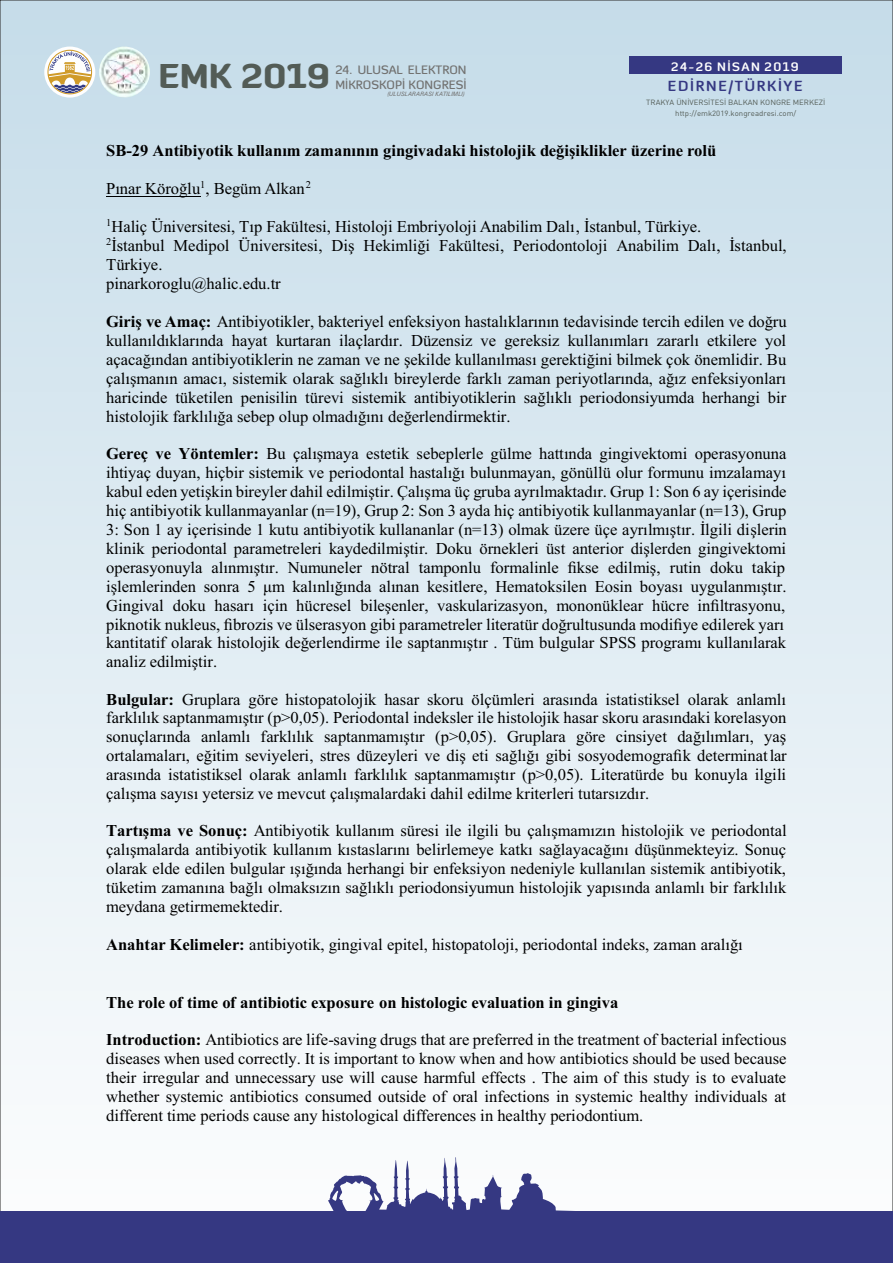
<style>
.page{position:relative;width:893px;height:1263px;background:#fff}
.page>*{position:absolute;margin:0;border:0;box-sizing:border-box;transform-origin:0 0}
.t1{font:900 33px "Diavlo";color:#535c56}
.t2{font:16.5px/18.9px "Times New Roman";color:#000;text-align:justify}
.t3{font:700 16.5px "Times New Roman";color:#000}
.t4{font:700 14.25px "Diavlo";letter-spacing:.12em;color:#353882}
.t5{font:500 12px/14.7px "Diavlo";color:#727271}
.t6{font:700 12px "Diavlo";letter-spacing:.12em;color:#fefefe}
.t7{font:7.5px/11.2px "DIN Bek";color:#535c56;text-align:center;scale:1.04 1}
.t8{font:italic 6px "Zurich BT";color:#727271}
.s1{font-weight:700}
</style>
<div class="page">
<div style="left:0;top:0;width:893px;height:1263px;background:linear-gradient(to bottom,#c5dce9,#fefefe)"></div>
<svg style="left:243px;top:1157px;width:378px;height:55px"></svg>
<div style="left:0;top:1212px;width:893px;height:51px;background:#353882"></div>
<img style="left:99px;top:47px;width:51px;height:51px;border-radius:50%">
<div style="left:629px;top:56px;width:212px;height:17px;background:#353882"></div>
<svg style="left:44px;top:47px;width:51px;height:51px"></svg>
<svg style="left:47px;top:50px;width:45px;height:44px"></svg>
<hr style="left:106px;top:196px;width:94px;height:1px;background:#000">
<p class="t6" style="left:671px;top:62px;width:129px">24-26 NİSAN 2019</p>
<p class="t4" style="left:668px;top:80px;width:136px">EDİRNE/TÜRKİYE</p>
<p class="t7" style="left:646px;top:96px;width:174px">TRAKYA ÜNİVERSİTESİ BALKAN KONGRE MERKEZİ http://emk2019.kongreadresi.com/</p>
<p class="t3" style="left:106px;top:145px;width:612px">SB-29 Antibiyotik kullanım zamanının gingivadaki histolojik değişiklikler üzerine rolü</p>
<p class="t2" style="left:106px;top:181px;width:206px">Pınar Köroğlu<sup>1</sup>, Begüm Alkan<sup>2</sup></p>
<p class="t2" style="left:106px;top:218px;width:682px;text-align:left"><sup>1</sup>Haliç Üniversitesi, Tıp Fakültesi, Histoloji Embriyoloji Anabilim Dalı, İstanbul, Türkiye.<br><sup>2</sup>İstanbul Medipol Üniversitesi, Diş Hekimliği Fakültesi, Periodontoloji Anabilim Dalı, İstanbul, Türkiye.<br>pinarkoroglu@halic.edu.tr</p>
<p class="t2" style="left:106px;top:313px;width:682px"><span class="s1">Giriş ve Amaç:</span> Antibiyotikler, bakteriyel enfeksiyon hastalıklarının tedavisinde tercih edilen ve doğru kullanıldıklarında hayat kurtaran ilaçlardır. Düzensiz ve gereksiz kullanımları zararlı etkilere yol açacağından antibiyotiklerin ne zaman ve ne şekilde kullanılması gerektiğini bilmek çok önemlidir. Bu çalışmanın amacı, sistemik olarak sağlıklı bireylerde farklı zaman periyotlarında, ağız enfeksiyonları haricinde tüketilen penisilin türevi sistemik antibiyotiklerin sağlıklı periodonsiyumda herhangi bir histolojik farklılığa sebep olup olmadığını değerlendirmektir.</p>
<p class="t2" style="left:106px;top:445px;width:682px;text-align:left"><span class="s1">Gereç ve Yöntemler:</span> Bu çalışmaya estetik sebeplerle gülme hattında gingivektomi operasyonuna ihtiyaç duyan, hiçbir sistemik ve periodontal hastalığı bulunmayan, gönüllü olur formunu imzalamayı kabul eden yetişkin bireyler dahil edilmiştir. Çalışma üç gruba ayrılmaktadır. Grup 1: Son 6 ay içerisinde hiç antibiyotik kullanmayanlar (n=19), Grup 2: Son 3 ayda hiç antibiyotik kullanmayanlar (n=13), Grup 3: Son 1 ay içerisinde 1 kutu antibiyotik kullananlar (n=13) olmak üzere üçe ayrılmıştır. İlgili dişlerin klinik periodontal parametreleri kaydedilmiştir. Doku örnekleri üst anterior dişlerden gingivektomi operasyonuyla alınmıştır. Numuneler nötral tamponlu formalinle fikse edilmiş, rutin doku takip işlemlerinden sonra 5 μm kalınlığında alınan kesitlere, Hematoksilen Eosin boyası uygulanmıştır.<br>Gingival doku hasarı için hücresel bileşenler, vaskularizasyon, mononüklear hücre infiltrasyonu, piknotik nukleus, fibrozis ve ülserasyon gibi parametreler literatür doğrultusunda modifiye edilerek yarı kantitatif olarak histolojik değerlendirme ile saptanmıştır . Tüm bulgular SPSS programı kullanılarak analiz edilmiştir.</p>
<p class="t2" style="left:106px;top:691px;width:682px"><span class="s1">Bulgular:</span> Gruplara göre histopatolojik hasar skoru ölçümleri arasında istatistiksel olarak anlamlı farklılık saptanmamıştır (p&gt;0,05). Periodontal indeksler ile histolojik hasar skoru arasındaki korelasyon sonuçlarında anlamlı farklılık saptanmamıştır (p&gt;0,05). Gruplara göre cinsiyet dağılımları, yaş ortalamaları, eğitim seviyeleri, stres düzeyleri ve diş eti sağlığı gibi sosyodemografik determinatlar arasında istatistiksel olarak anlamlı farklılık saptanmamıştır (p&gt;0,05). Literatürde bu konuyla ilgili çalışma sayısı yetersiz ve mevcut çalışmalardaki dahil edilme kriterleri tutarsızdır.</p>
<p class="t2" style="left:106px;top:823px;width:682px"><span class="s1">Tartışma ve Sonuç:</span> Antibiyotik kullanım süresi ile ilgili bu çalışmamızın histolojik ve periodontal çalışmalarda antibiyotik kullanım kıstaslarını belirlemeye katkı sağlayacağını düşünmekteyiz. Sonuç olarak elde edilen bulgular ışığında herhangi bir enfeksiyon nedeniyle kullanılan sistemik antibiyotik, tüketim zamanına bağlı olmaksızın sağlıklı periodonsiyumun histolojik yapısında anlamlı bir farklılık meydana getirmemektedir.</p>
<p class="t2" style="left:106px;top:937px;width:638px"><span class="s1">Anahtar Kelimeler:</span> antibiyotik, gingival epitel, histopatoloji, periodontal indeks, zaman aralığı</p>
<h1 class="t1" style="left:159px;top:63px;width:173px">EMK 2019</h1>
<p class="t5" style="left:335px;top:64px;width:133px">24. ULUSAL ELEKTRON<br>MİKROSKOPİ KONGRESİ</p>
<p class="t8" style="left:387px;top:92px;width:79px">(ULUSLARARASI KATILIMLI)</p>
<p class="t3" style="left:106px;top:996px;width:514px">The role of time of antibiotic exposure on histologic evaluation in gingiva</p>
<p class="t2" style="left:106px;top:1032px;width:682px"><span class="s1">Introduction:</span> Antibiotics are life-saving drugs that are preferred in the treatment of bacterial infectious diseases when used correctly. It is important to know when and how antibiotics should be used because their irregular and unnecessary use will cause harmful effects . The aim of this study is to evaluate whether systemic antibiotics consumed outside of oral infections in systemic healthy individuals at different time periods cause any histological differences in healthy periodontium.</p>
</div>
